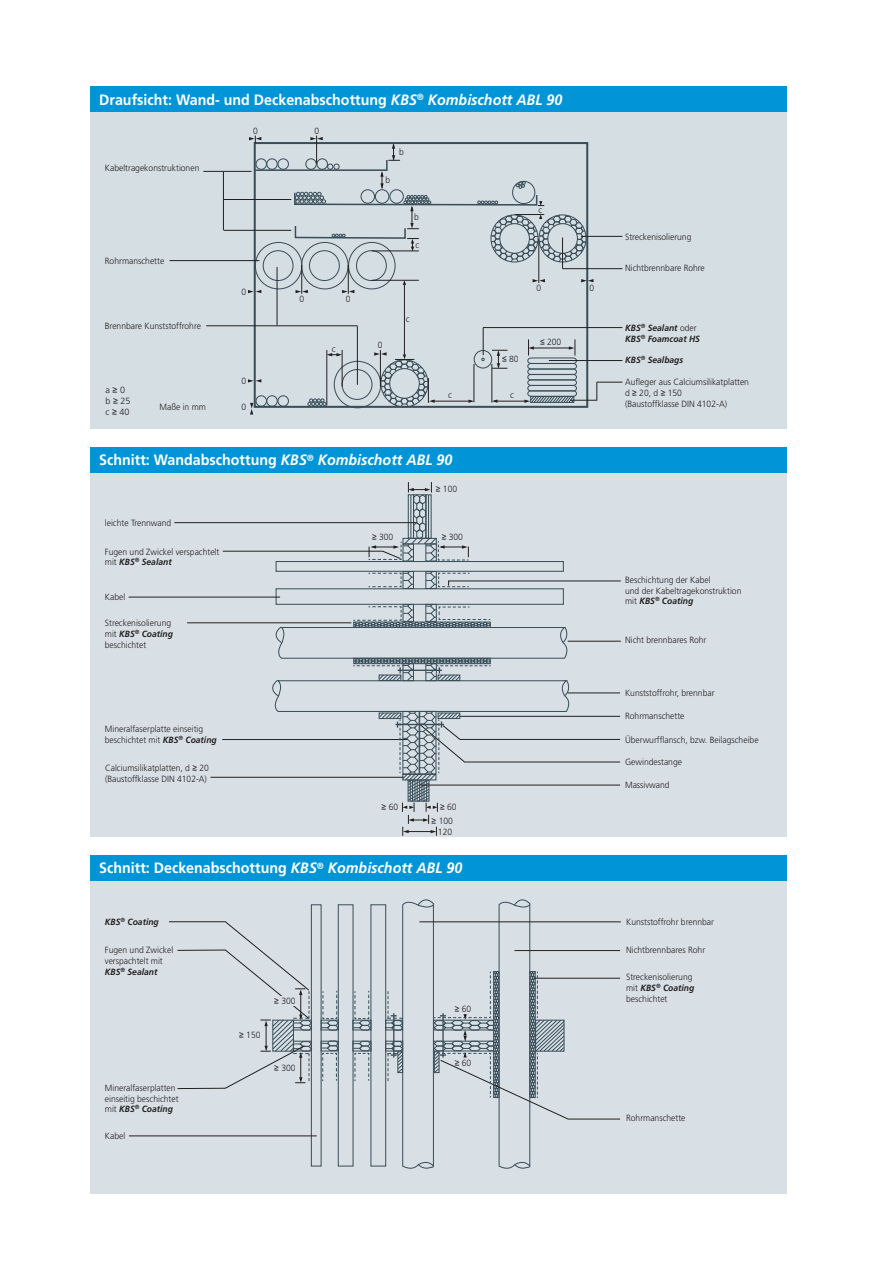
<style>
.page{position:relative;width:893px;height:1263px;background:#fff}
.page>*{position:absolute;margin:0;border:0;box-sizing:border-box;transform-origin:0 0}
.t1{font:700 15px "Frutiger";color:#fff;scale:.95 1}
.t2{font:300 9px/10.8px "Frutiger";color:#231f20;scale:.95 1}
.t3{font:italic 700 9px/10.8px "Frutiger";color:#231f20;scale:.95 1}
.t4{font:300 9px/10.8px "Frutiger";color:#231f20}
.s1{font-style:italic}
.s2{font-family:"Arial";font-weight:400}
.s3{font-weight:700;font-style:italic}
.s4{font-weight:300;font-style:normal}
</style>
<div class="page">
<div style="left:90px;top:87px;width:697px;height:342px;background:#d5dee3"></div>
<div style="left:90px;top:87px;width:697px;height:25px;background:#0195d7"></div>
<div style="left:90px;top:860px;width:697px;height:333px;background:#d8e0e6"></div>
<div style="left:90px;top:447px;width:697px;height:390px;background:#d8e0e6"></div>
<div style="left:334px;top:361px;width:47px;height:47px;border:1px solid #3a4e59;border-radius:50%"></div>
<div style="left:342px;top:369px;width:30px;height:31px;border:1px solid #3a4e59;border-radius:50%"></div>
<div style="left:256px;top:395px;width:11px;height:12px;border:1px solid #3a4e59;border-radius:50%"></div>
<div style="left:266px;top:395px;width:12px;height:12px;border:1px solid #3a4e59;border-radius:50%"></div>
<div style="left:277px;top:395px;width:12px;height:12px;border:1px solid #3a4e59;border-radius:50%"></div>
<svg style="left:307px;top:398px;width:20px;height:8px"></svg>
<div style="left:474px;top:350px;width:18px;height:19px;border:1px solid #3a4e59;border-radius:50%"></div>
<div style="left:276px;top:561px;width:288px;height:11px;border:1px solid #3a4e59"></div>
<div style="left:276px;top:588px;width:288px;height:17px;border:1px solid #3a4e59"></div>
<div style="left:425px;top:571px;width:12px;height:18px;border:1px solid #3a4e59"></div>
<svg style="left:368px;top:571px;width:46px;height:18px"></svg>
<div style="left:311px;top:904px;width:11px;height:262px;border:1px solid #3a4e59"></div>
<div style="left:338px;top:904px;width:16px;height:262px;border:1px solid #3a4e59"></div>
<svg style="left:320px;top:990px;width:19px;height:41px"></svg>
<div style="left:90px;top:447px;width:697px;height:25px;background:#0195d7"></div>
<div style="left:90px;top:856px;width:697px;height:25px;background:#0195d7"></div>
<hr style="left:203px;top:171px;width:49px;height:1px;background:#231f20">
<hr style="left:223px;top:199px;width:68px;height:1px;background:#231f20">
<hr style="left:224px;top:230px;width:67px;height:1px;background:#231f20">
<hr style="left:170px;top:260px;width:89px;height:1px;background:#231f20">
<hr style="left:223px;top:172px;width:1px;height:58px;background:#231f20">
<hr style="left:206px;top:326px;width:152px;height:1px;background:#231f20">
<hr style="left:357px;top:326px;width:1px;height:59px;background:#231f20">
<hr style="left:277px;top:267px;width:1px;height:58px;background:#231f20">
<hr style="left:562px;top:268px;width:60px;height:1px;background:#231f20">
<hr style="left:483px;top:327px;width:139px;height:1px;background:#231f20">
<svg style="left:481px;top:328px;width:4px;height:33px"></svg>
<hr style="left:581px;top:236px;width:41px;height:1px;background:#231f20">
<svg style="left:248px;top:136px;width:345px;height:158px"></svg>
<hr style="left:404px;top:283px;width:1px;height:73px;background:#231f20">
<hr style="left:342px;top:350px;width:1px;height:36px;background:#231f20">
<hr style="left:327px;top:350px;width:1px;height:55px;background:#231f20">
<svg style="left:327px;top:353px;width:15px;height:3px"></svg>
<hr style="left:380px;top:350px;width:1px;height:36px;background:#231f20">
<hr style="left:474px;top:364px;width:1px;height:38px;background:#231f20">
<hr style="left:492px;top:364px;width:1px;height:38px;background:#231f20">
<svg style="left:248px;top:379px;width:13px;height:4px"></svg>
<svg style="left:250px;top:403px;width:3px;height:11px"></svg>
<svg style="left:468px;top:400px;width:6px;height:3px"></svg>
<svg style="left:374px;top:352px;width:61px;height:56px"></svg>
<hr style="left:434px;top:401px;width:35px;height:1px;background:#231f20">
<hr style="left:494px;top:401px;width:32px;height:1px;background:#231f20">
<svg style="left:492px;top:399px;width:5px;height:4px"></svg>
<svg style="left:492px;top:350px;width:15px;height:19px"></svg>
<svg style="left:524px;top:339px;width:98px;height:65px"></svg>
<hr style="left:534px;top:348px;width:35px;height:1px;background:#231f20">
<hr style="left:174px;top:522px;width:243px;height:1px;background:#231f20">
<hr style="left:129px;top:597px;width:151px;height:1px;background:#231f20">
<hr style="left:222px;top:739px;width:185px;height:1px;background:#231f20">
<hr style="left:210px;top:777px;width:193px;height:1px;background:#231f20">
<svg style="left:426px;top:571px;width:195px;height:18px"></svg>
<hr style="left:568px;top:641px;width:53px;height:1px;background:#231f20">
<svg style="left:222px;top:482px;width:247px;height:79px"></svg>
<hr style="left:129px;top:1135px;width:188px;height:1px;background:#231f20">
<hr style="left:419px;top:921px;width:202px;height:1px;background:#231f20">
<hr style="left:187px;top:622px;width:164px;height:1px;background:#231f20">
<svg style="left:352px;top:990px;width:19px;height:41px"></svg>
<svg style="left:320px;top:1040px;width:19px;height:42px"></svg>
<svg style="left:352px;top:1041px;width:19px;height:41px"></svg>
<svg style="left:169px;top:921px;width:143px;height:168px"></svg>
<svg style="left:385px;top:899px;width:235px;height:270px"></svg>
<svg style="left:266px;top:604px;width:354px;height:232px"></svg>
<h1 class="t1" style="left:99px;top:91px;width:489px">Draufsicht: Wand- und Deckenabschottung <span class="s1">KBS</span><sup>®</sup> <span class="s1">Kombischott ABL 90</span></h1>
<p class="t2" style="left:105px;top:163px;width:101px">Kabeltragekonstruktionen</p>
<p class="t2" style="left:105px;top:255px;width:64px">Rohrmanschette</p>
<p class="t2" style="left:105px;top:320px;width:103px">Brennbare Kunststoffrohre</p>
<p class="t4" style="left:106px;top:385px;width:26px">a <span class="s2">≥</span> 0 b <span class="s2">≥</span> 25 c <span class="s2">≥</span> 40</p>
<p class="t2" style="left:159px;top:402px;width:51px">Maße in mm</p>
<p class="t2" style="left:253px;top:125px;width:7px">0</p>
<p class="t2" style="left:314px;top:125px;width:7px">0</p>
<p class="t2" style="left:242px;top:286px;width:7px">0</p>
<p class="t2" style="left:242px;top:375px;width:7px">0</p>
<p class="t2" style="left:242px;top:401px;width:7px">0</p>
<p class="t2" style="left:299px;top:293px;width:7px">0</p>
<p class="t2" style="left:346px;top:293px;width:7px">0</p>
<p class="t2" style="left:332px;top:343px;width:5px">c</p>
<p class="t2" style="left:386px;top:174px;width:7px">b</p>
<p class="t2" style="left:399px;top:147px;width:7px">b</p>
<p class="t2" style="left:414px;top:212px;width:7px">b</p>
<p class="t2" style="left:415px;top:239px;width:5px">c</p>
<p class="t2" style="left:378px;top:339px;width:7px">0</p>
<p class="t2" style="left:406px;top:314px;width:5px">c</p>
<p class="t2" style="left:502px;top:353px;width:19px"><span class="s2">≤</span> 80</p>
<p class="t2" style="left:448px;top:389px;width:5px">c</p>
<p class="t2" style="left:510px;top:389px;width:5px">c</p>
<h1 class="t1" style="left:99px;top:451px;width:373px">Schnitt: Wandabschottung <span class="s1">KBS</span><sup>®</sup> <span class="s1">Kombischott ABL 90</span></h1>
<p class="t2" style="left:105px;top:517px;width:72px">leichte Trennwand</p>
<p class="t2" style="left:105px;top:546px;width:122px">Fugen und Zwickel verspachtelt mit <span class="s3">KBS</span><sup>®</sup> <span class="s3">Sealant</span></p>
<p class="t2" style="left:105px;top:592px;width:23px">Kabel</p>
<p class="t2" style="left:105px;top:618px;width:73px">Streckenisolierung mit <span class="s3">KBS</span><sup>®</sup> <span class="s3">Coating </span>beschichtet</p>
<p class="t2" style="left:436px;top:484px;width:24px"><span class="s2">≥</span> 100</p>
<p class="t2" style="left:372px;top:532px;width:24px"><span class="s2">≥</span> 300</p>
<p class="t2" style="left:442px;top:532px;width:24px"><span class="s2">≥</span> 300</p>
<p class="t2" style="left:539px;top:204px;width:5px">c</p>
<p class="t2" style="left:536px;top:282px;width:7px">0</p>
<p class="t2" style="left:590px;top:282px;width:7px">0</p>
<p class="t2" style="left:540px;top:336px;width:24px"><span class="s2">≤</span> 200</p>
<p class="t2" style="left:105px;top:723px;width:119px">Mineralfaserplatte einseitig beschichtet mit <span class="s3">KBS</span><sup>®</sup> <span class="s3">Coating</span></p>
<p class="t2" style="left:105px;top:762px;width:111px">Calciumsilikatplatten, d <span class="s2">≥</span> 20 (Baustoffklasse DIN 4102-A)</p>
<p class="t2" style="left:382px;top:801px;width:19px"><span class="s2">≥</span> 60</p>
<p class="t2" style="left:440px;top:801px;width:19px"><span class="s2">≥</span> 60</p>
<p class="t2" style="left:432px;top:815px;width:24px"><span class="s2">≥</span> 100</p>
<p class="t2" style="left:438px;top:826px;width:17px">120</p>
<h1 class="t1" style="left:99px;top:859px;width:384px">Schnitt: Deckenabschottung <span class="s1">KBS</span><sup>®</sup> <span class="s1">Kombischott ABL 90</span></h1>
<p class="t3" style="left:105px;top:916px;width:58px">KBS<sup>®</sup> Coating</p>
<p class="t2" style="left:105px;top:945px;width:74px">Fugen und Zwickel verspachtelt mit<br><span class="s3">KBS</span><sup>®</sup> <span class="s3">Sealant</span></p>
<p class="t2" style="left:105px;top:1082px;width:79px">Mineralfaserplatten einseitig beschichtet mit <span class="s3">KBS</span><sup>®</sup> <span class="s3">Coating</span></p>
<p class="t2" style="left:105px;top:1130px;width:23px">Kabel</p>
<p class="t2" style="left:239px;top:1029px;width:24px"><span class="s2">≥</span> 150</p>
<p class="t2" style="left:274px;top:996px;width:24px"><span class="s2">≥</span> 300</p>
<p class="t2" style="left:274px;top:1062px;width:24px"><span class="s2">≥</span> 300</p>
<p class="t2" style="left:455px;top:1003px;width:19px"><span class="s2">≥</span> 60</p>
<p class="t2" style="left:455px;top:1058px;width:19px"><span class="s2">≥</span> 60</p>
<p class="t2" style="left:625px;top:231px;width:71px">Streckenisolierung</p>
<p class="t2" style="left:625px;top:263px;width:86px">Nichtbrennbare Rohre</p>
<p class="t3" style="left:625px;top:323px;width:80px">KBS<sup>®</sup> Sealant <span class="s4">oder<br></span>KBS<sup>®</sup> Foamcoat HS</p>
<p class="t3" style="left:625px;top:354px;width:63px">KBS<sup>®</sup> Sealbags</p>
<p class="t2" style="left:625px;top:377px;width:132px">Aufleger aus Calciumsilikatplatten d <span class="s2">≥</span> 20, d <span class="s2">≥</span> 150<br>(Baustoffklasse DIN 4102-A)</p>
<p class="t2" style="left:625px;top:574px;width:124px">Beschichtung der Kabel<br>und der Kabeltragekonstruktion mit <span class="s3">KBS</span><sup>®</sup> <span class="s3">Coating</span></p>
<p class="t2" style="left:625px;top:635px;width:87px">Nicht brennbares Rohr</p>
<p class="t2" style="left:625px;top:688px;width:96px">Kunststoffrohr, brennbar</p>
<p class="t2" style="left:625px;top:710px;width:64px">Rohrmanschette</p>
<p class="t2" style="left:625px;top:734px;width:142px">Überwurfflansch, bzw. Beilagscheibe</p>
<p class="t2" style="left:625px;top:756px;width:62px">Gewindestange</p>
<p class="t2" style="left:625px;top:779px;width:49px">Massivwand</p>
<p class="t2" style="left:626px;top:916px;width:94px">Kunststoffrohr brennbar</p>
<p class="t2" style="left:626px;top:944px;width:85px">Nichtbrennbares Rohr</p>
<p class="t2" style="left:626px;top:972px;width:73px">Streckenisolierung mit <span class="s3">KBS</span><sup>®</sup> <span class="s3">Coating </span>beschichtet</p>
<p class="t2" style="left:626px;top:1112px;width:64px">Rohrmanschette</p>
</div>
